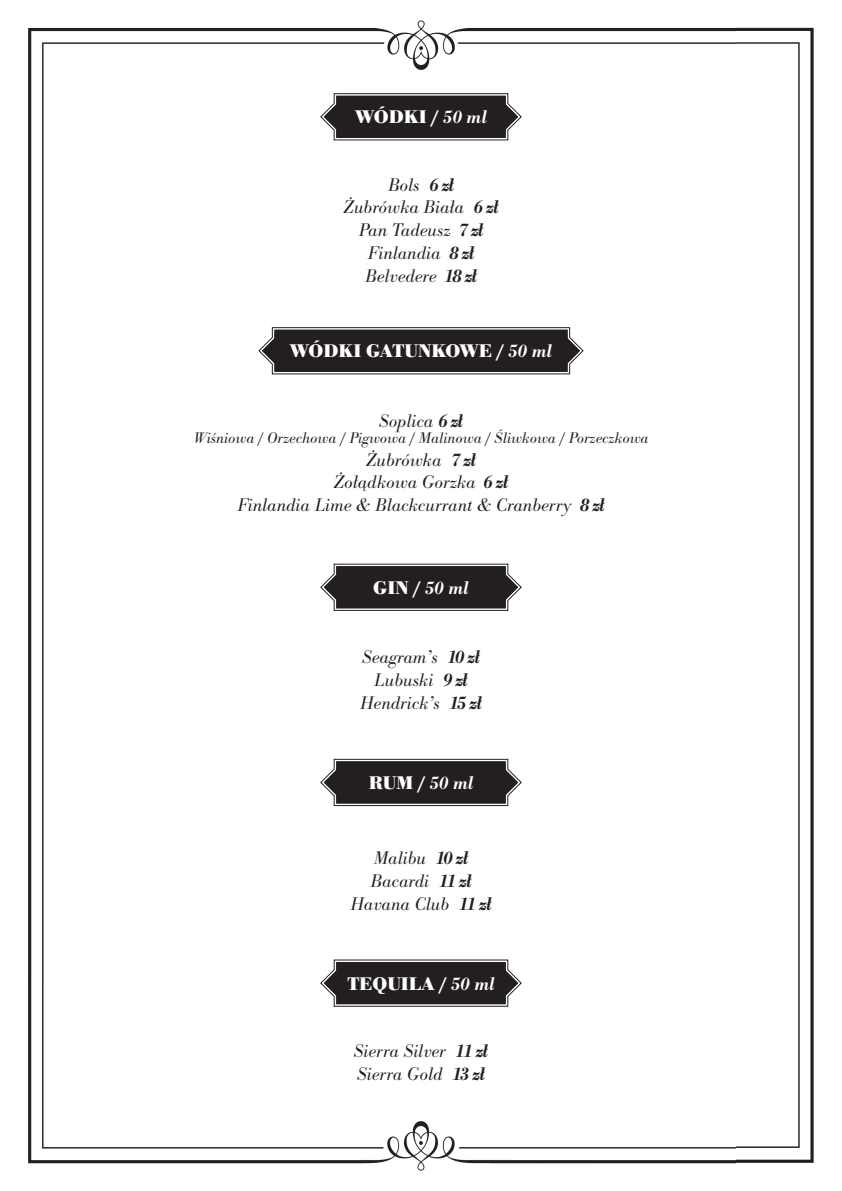
<style>
.page{position:relative;width:842px;height:1191px;background:#fff}
.page>*{position:absolute;margin:0;border:0;box-sizing:border-box;transform-origin:0 0}
.t1{font:italic 300 19px/22.7px "Bodoni Antiqua TOT";color:#231f20;text-align:center}
.t2{font:700 19px "Bodoni Antiqua TOT";color:#fff}
.t3{font:19px "Bodoni Antiqua TOT Dem Bol Ita";color:#fff}
.t4{font:italic 300 16px "Bodoni Antiqua TOT";color:#231f20}
.s1{font-family:"Bodoni Antiqua TOT Dem Bol Ita";font-weight:400}
.s2{font-family:"Bodoni Antiqua TOT Dem Bol Ita";font-weight:400;font-style:normal}
.s3{font-family:"Bodoni Antiqua TOT";font-weight:700}
</style>
<div class="page">
<img style="left:28px;top:20px;width:786px;height:1151px">
<svg style="left:320px;top:93px;width:202px;height:48px;background:#4a4647"></svg>
<svg style="left:258px;top:327px;width:326px;height:48px;background:#423e3f"></svg>
<svg style="left:320px;top:563px;width:202px;height:48px;background:#494647"></svg>
<svg style="left:320px;top:758px;width:202px;height:48px;background:#494647"></svg>
<svg style="left:320px;top:959px;width:202px;height:48px;background:#4a4647"></svg>
<p class="t2" style="left:355px;top:106px;width:133px">WÓDKI <span class="s1">/ 50 ml</span></p>
<p class="t1" style="left:343px;top:174px;width:156px">Bols <span class="s2">6 zł<br></span>Żubrówka Biała <span class="s2">6 zł<br></span>Pan Tadeusz <span class="s2">7 zł<br></span>Finlandia <span class="s2">8 zł<br></span>Belvedere <span class="s2">18 zł</span></p>
<p class="t2" style="left:290px;top:340px;width:263px">WÓDKI GATUNKOWE <span class="s1">/ 50 ml</span></p>
<p class="t1" style="left:379px;top:410px;width:85px">Soplica <span class="s2">6 zł</span></p>
<p class="t4" style="left:193px;top:429px;width:456px">Wiśniowa / Orzechowa / Pigwowa / Malinowa / Śliwkowa / Porzeczkowa</p>
<p class="t1" style="left:237px;top:449px;width:369px">Żubrówka <span class="s2">7 zł<br></span>Żołądkowa Gorzka <span class="s2">6 zł<br></span>Finlandia Lime &amp; Blackcurrant &amp; Cranberry <span class="s2">8 zł</span></p>
<p class="t3" style="left:373px;top:577px;width:97px"><span class="s3">GIN</span> / 50 ml</p>
<p class="t1" style="left:360px;top:646px;width:123px">Seagram’s <span class="s2">10 zł<br></span>Lubuski <span class="s2">9 zł<br></span>Hendrick’s <span class="s2">15 zł</span></p>
<p class="t3" style="left:369px;top:772px;width:106px"><span class="s3">RUM</span> / 50 ml</p>
<p class="t1" style="left:350px;top:847px;width:143px">Malibu <span class="s2">10 zł<br></span>Bacardi <span class="s2">11 zł<br></span>Havana Club <span class="s2">11 zł</span></p>
<p class="t2" style="left:347px;top:972px;width:149px">TEQUILA <span class="s1">/ 50 ml</span></p>
<p class="t1" style="left:354px;top:1040px;width:136px;text-align:left">Sierra Silver <span class="s2">11 zł<br></span>Sierra Gold <span class="s2">13 zł</span></p>
</div>
